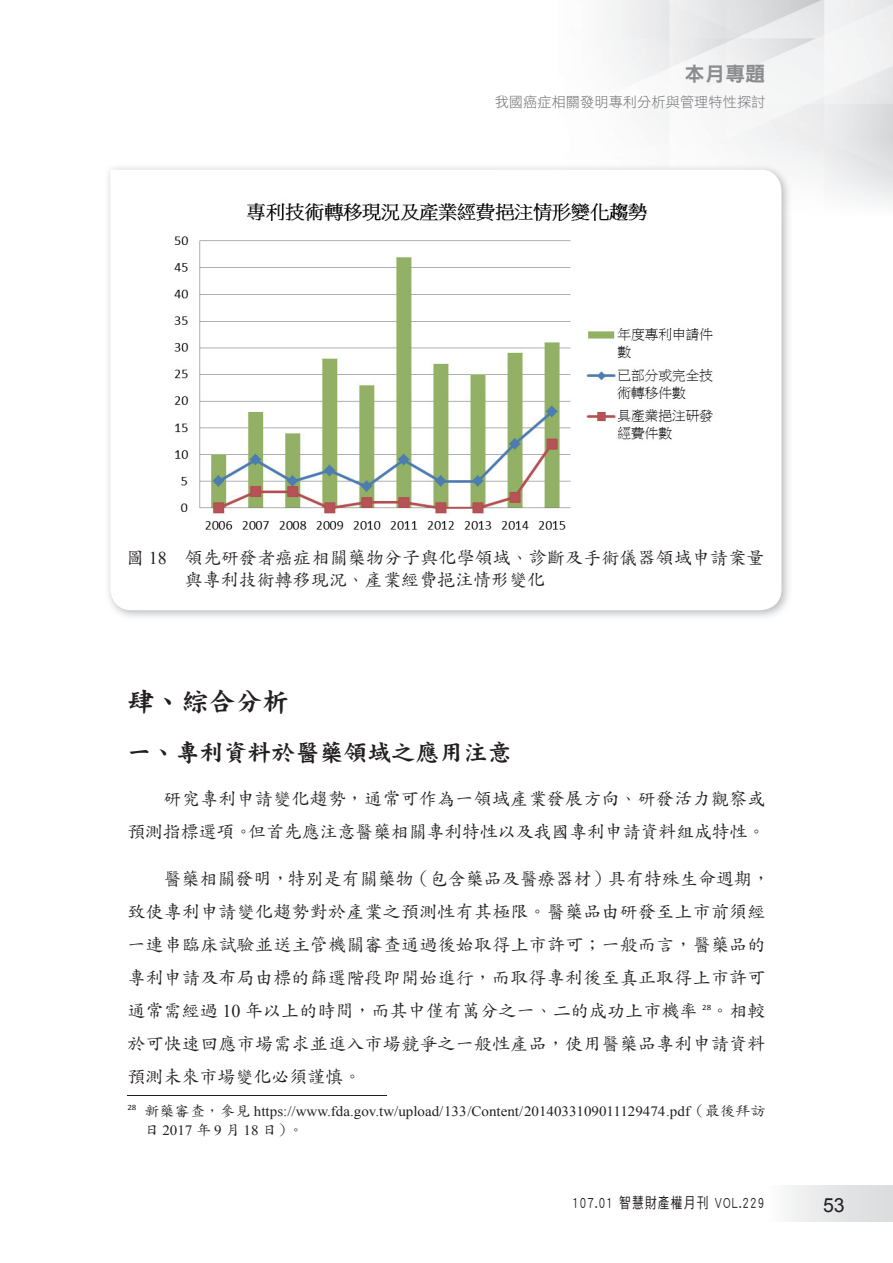
<style>
.page{position:relative;width:893px;height:1263px;background:#fff}
.page>*{position:absolute;margin:0;border:0;box-sizing:border-box;transform-origin:0 0}
.t1{font:27px "DF Kai Shu Std W9 E Ten B5 H";color:#231f20}
.t2{font:24px "DF Kai Shu Std W9 E Ten B5 H";color:#231f20}
.t3{font:20.25px "DF Hei Std W9 E Ten B5 H";color:#8a8c8f}
.t4{font:19.5px "Arial";color:#231f20}
.t5{font:18px/33px "DF Kai Shu Std W5 E Ten B5 H";letter-spacing:.015em;color:#231f20}
.t6{font:18px/33px "DF Kai Shu Std W5 E Ten B5 H";letter-spacing:-.01em;color:#231f20;text-align:right}
.t7{font:15px "DF Hei Std W5 E Ten B5 H";letter-spacing:.1em;color:#231f20;scale:.78 1}
.t8{font:14.25px/19.5px "Times New Roman";color:#231f20;scale:1.05 1}
.t9{font:14.25px "DF Hei Std W3 E Ten B5 H";color:#6c6d70}
.s1{font-family:"Times New Roman"}
.s2{font-family:"DF Kai Shu Std W5 E Ten B5 H"}
</style>
<div class="page">
<div style="left:765px;top:1186px;width:127px;height:35px;background:linear-gradient(to right,#fbfbfb,#d7d9db)"></div>
<img style="left:527px;top:216px;width:262px;height:403px">
<img style="left:499px;top:164px;width:293px;height:52px">
<svg style="left:110px;top:170px;width:671px;height:440px"></svg>
<img style="left:169px;top:196px;width:553px;height:341px">
<hr style="left:127px;top:1095px;width:260px;height:1px;background:#231f20">
<p class="t3" style="left:684px;top:66px;width:82px">本月專題</p>
<p class="t9" style="left:494px;top:97px;width:272px">我國癌症相關發明專利分析與管理特性探討</p>
<p class="t5" style="left:185px;top:549px;width:581px;line-height:21.6px;text-indent:-58px">圖 <span class="s1">18</span> 領先研發者癌症相關藥物分子與化學領域、診斷及手術儀器領域申請案量與專利技術轉移現況、產業經費挹注情形變化</p>
<h1 class="t1" style="left:127px;top:691px;width:164px">肆、綜合分析</h1>
<h2 class="t2" style="left:127px;top:743px;width:386px">一、專利資料於醫藥領域之應用注意</h2>
<p class="t6" style="left:127px;top:785px;width:639px">研究專利申請變化趨勢，通常可作為一領域產業發展方向、研發活力觀察或<br>預測指標選項。但首先應注意醫藥相關專利特性以及我國專利申請資料組成特性。</p>
<p class="t5" style="left:127px;top:864px;width:644px;text-indent:36px">醫藥相關發明，特別是有關藥物（包含藥品及醫療器材）具有特殊生命週期，致使專利申請變化趨勢對於產業之預測性有其極限。醫藥品由研發至上市前須經一連串臨床試驗並送主管機關審查通過後始取得上市許可；一般而言，醫藥品的專利申請及布局由標的篩選階段即開始進行，而取得專利後至真正取得上市許可通常需經過 <span class="s1">10</span> 年以上的時間，而其中僅有萬分之一、二的成功上市機率 <sup>28</sup>。相較於可快速回應市場需求並進入市場競爭之一般性產品，使用醫藥品專利申請資料預測未來市場變化必須謹慎。</p>
<p class="t8" style="left:144px;top:1101px;width:593px;text-indent:-17px"><sup>28</sup> <span class="s2">新藥審查，參見</span> https://www.fda.gov.tw/upload/133/Content/2014033109011129474.pdf<span class="s2">（最後拜訪日</span>2017 <span class="s2">年</span>9 <span class="s2">月</span>18 <span class="s2">日）。</span></p>
<p class="t7" style="left:572px;top:1197px;width:248px">107.01 智慧財產權月刊 VOL.229</p>
<p class="t4" style="left:823px;top:1194px;width:23px">53</p>
</div>
